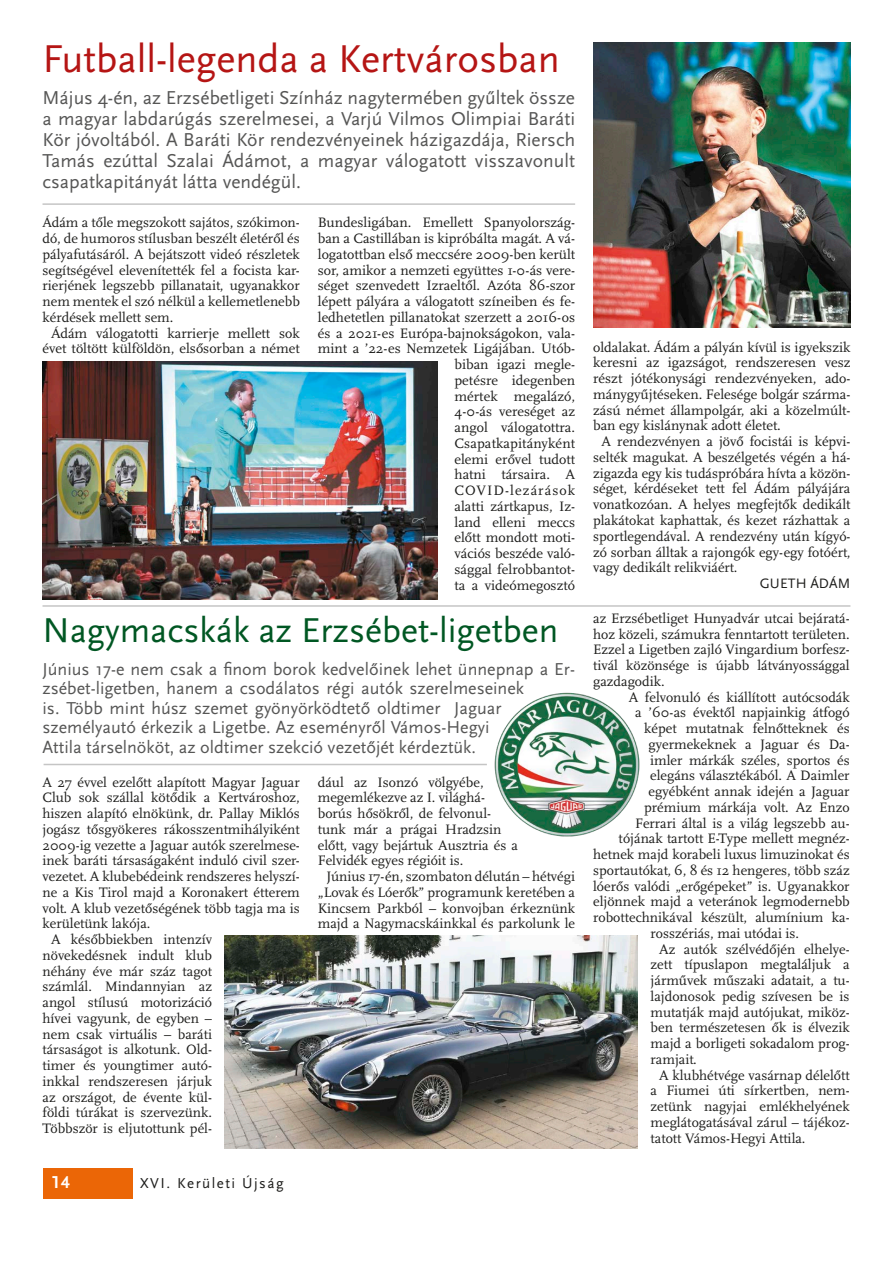
<style>
.page{position:relative;width:893px;height:1263px;background:#fff}
.page>*{position:absolute;margin:0;border:0;box-sizing:border-box;transform-origin:0 0}
.Cím_24{font:40.5px "Scala Sans Pro";color:#b51514}
.Cím_24-2{font:36px "Scala Sans Pro";color:#005723}
.Lead_13-15{font:19.5px/21px "Scala Sans Pro";color:#565655;text-align:justify}
.Lead_13-15-2{font:18px/19.5px "Scala Sans Pro";color:#565655}
.t1{font:700 18px "Scala Sans Pro";color:#fff}
.t2{font:15px "Scala Sans Pro";letter-spacing:.1em;color:#1c1c1a}
.Szöveg_Beljebb2p{font:14.25px/15.8px "Scala Pro";color:#1c1c1a;text-align:justify}
.Szöveg{font:14.25px/15.8px "Scala Pro";color:#1c1c1a;text-align:justify}
.Szerző_jobbra{font:14.25px "Scala Sans Pro";letter-spacing:.01em;color:#1c1c1a}
</style>
<div class="page">
<div style="left:44px;top:1168px;width:89px;height:31px;background:#eb6606"></div>
<img style="left:593px;top:43px;width:257px;height:284px">
<img style="left:43px;top:361px;width:394px;height:239px">
<hr style="left:43px;top:203px;width:532px;height:2px;background:#c5c5c5">
<hr style="left:43px;top:605px;width:807px;height:2px;background:#c5c5c5">
<img style="left:494px;top:692px;width:146px;height:145px">
<img style="left:225px;top:935px;width:413px;height:213px">
<hr style="left:44px;top:764px;width:443px;height:1px;background:#c5c5c5">
<p class="Cím_24" style="left:43px;top:35px;width:519px">Futball-legenda a Kertvárosban</p>
<p class="Lead_13-15" style="left:43px;top:87px;width:534px">Május 4-én, az Erzsébetligeti Színház nagytermében gyűltek össze a magyar labdarúgás szerelmesei, a Varjú Vilmos Olimpiai Baráti Kör jóvoltából. A Baráti Kör rendezvényeinek házigazdája, Riersch Tamás ezúttal Szalai Ádámot, a magyar válogatott visszavonult csapatkapitányát látta vendégül.</p>
<p class="Szöveg" style="left:43px;top:215px;width:259px">Ádám a tőle megszokott sajátos, szókimon&shy;dó, de humoros stílusban beszélt életéről és pályafutásáról. A bejátszott videó részletek segítségével elevenítették fel a focista kar&shy;rierjének legszebb pillanatait, ugyanakkor nem mentek el szó nélkül a kellemetlenebb kérdések mellett sem.</p>
<p class="Szöveg_Beljebb2p" style="left:43px;top:325px;width:259px;text-align:center">Ádám válogatotti karrierje mellett sok évet töltött külföldön, elsősorban a német</p>
<p class="Szöveg_Beljebb2p" style="left:318px;top:215px;width:259px;text-align:right">Bundesligában. Emellett Spanyolország&shy;ban a Castillában is kipróbálta magát. A vá&shy;logatottban első meccsére 2009-ben került sor, amikor a nemzeti együttes 1-0-ás vere&shy;séget szenvedett Izraeltől. Azóta 86-szor lépett pályára a válogatott színeiben és fe&shy;ledhetetlen pillanatokat szerzett a 2016-os és a 2021-es Európa-bajnokságokon, vala&shy;mint a ’22-es Nemzetek Ligájában. Utób&shy;biban igazi megle-<br>petésre idegenben<br>mértek megalázó,<br>4-0-ás vereséget az<br>angol válogatottra.<br>Csapatkapitányként<br>elemi erővel tudott<br>hatni társaira. A<br>COVID-lezárások<br>alatti zártkapus, Iz-<br>land elleni meccs<br>előtt mondott moti-<br>vációs beszéde való-<br>sággal felrobbantot-<br>ta a videómegosztó</p>
<p class="Cím_24-2" style="left:43px;top:609px;width:517px">Nagymacskák az Erzsébet-ligetben</p>
<p class="Lead_13-15-2" style="left:43px;top:659px;width:534px">Június 17-e nem csak a finom borok kedvelőinek lehet ünnepnap a Er&shy;zsébet-ligetben, hanem a csodálatos régi autók szerelmeseinek<br>is. Több mint húsz szemet gyönyörködtető oldtimer Jaguar személyautó érkezik a Ligetbe. Az eseményről Vámos-Hegyi<br>Attila társelnököt, az oldtimer szekció vezetőjét kérdeztük.</p>
<p class="Szöveg" style="left:43px;top:774px;width:259px">A 27 évvel ezelőtt alapított Magyar Jaguar Club sok szállal kötődik a Kertvároshoz, hiszen alapító elnökünk, dr. Pallay Miklós jogász tősgyökeres rákosszentmihályiként 2009-ig vezette a Jaguar autók szerelmese&shy;inek baráti társaságaként induló civil szer&shy;vezetet. A klubebédeink rendszeres helyszí&shy;ne a Kis Tirol majd a Koronakert étterem volt. A klub vezetőségének több tagja ma is kerületünk lakója.</p>
<p class="Szöveg_Beljebb2p" style="left:43px;top:932px;width:171px;text-align:center">A későbbiekben intenzív növekedésnek indult klub néhány éve már száz tagot számlál. Mindannyian az angol stílusú motorizáció hívei vagyunk, de egyben – nem csak virtuális – baráti társaságot is alkotunk. Old&shy;timer és youngtimer autó&shy;inkkal rendszeresen járjuk az országot, de évente kül&shy;földi túrákat is szervezünk.<br>Többször is eljutottunk pél-</p>
<p class="t1" style="left:52px;top:1172px;width:19px">14</p>
<p class="t2" style="left:140px;top:1174px;width:145px">XVI. Kerületi Újság</p>
<p class="Szöveg_Beljebb2p" style="left:318px;top:774px;width:202px;text-align:left">dául az Isonzó völgyébe, megemlékezve az I. világhá&shy;borús hősökről, de felvonul&shy;tunk már a prágai Hradzsin előtt, vagy bejártuk Ausztria és a<br>Felvidék egyes régióit is.</p>
<p class="Szöveg_Beljebb2p" style="left:318px;top:869px;width:259px;text-align:center">Június 17-én, szombaton délután – hétvégi „Lovak és Lóerők” programunk keretében a Kincsem Parkból – konvojban érkeznünk majd a Nagymacskáinkkal és parkolunk le</p>
<p class="Szöveg_Beljebb2p" style="left:593px;top:339px;width:259px">oldalakat. Ádám a pályán kívül is igyekszik keresni az igazságot, rendszeresen vesz részt jótékonysági rendezvényeken, ado&shy;mánygyűjtéseken. Felesége bolgár szárma&shy;zású német állampolgár, aki a közelmúlt&shy;ban egy kislánynak adott életet.</p>
<p class="Szöveg_Beljebb2p" style="left:593px;top:434px;width:259px;text-indent:9px">A rendezvényen a jövő focistái is képvi&shy;selték magukat. A beszélgetés végén a há&shy;zigazda egy kis tudáspróbára hívta a közön&shy;séget, kérdéseket tett fel Ádám pályájára vonatkozóan. A helyes megfejtők dedikált plakátokat kaphattak, és kezet rázhattak a sportlegendával. A rendezvény után kígyó&shy;zó sorban álltak a rajongók egy-egy fotóért, vagy dedikált relikviáért.</p>
<p class="Szerző_jobbra" style="left:760px;top:575px;width:92px">GUETH ÁDÁM</p>
<p class="Szöveg_Beljebb2p" style="left:593px;top:610px;width:258px">az Erzsébetliget Hunyadvár utcai bejáratá&shy;hoz közeli, számukra fenntartott területen.<br>Ezzel a Ligetben zajló Vingardium borfesz&shy;tivál közönsége is újabb látványossággal gazdagodik.</p>
<p class="Szöveg_Beljebb2p" style="left:629px;top:689px;width:223px">A felvonuló és kiállított autócsodák</p>
<p class="Szöveg_Beljebb2p" style="left:635px;top:705px;width:216px">a ’60-as évektől napjainkig átfogó</p>
<p class="Szöveg_Beljebb2p" style="left:644px;top:721px;width:207px">képet mutatnak felnőtteknek és</p>
<p class="Szöveg_Beljebb2p" style="left:649px;top:736px;width:202px">gyermekeknek a Jaguar és Da-</p>
<p class="Szöveg_Beljebb2p" style="left:650px;top:752px;width:201px">imler márkák széles, sportos és</p>
<p class="Szöveg_Beljebb2p" style="left:650px;top:768px;width:201px">elegáns választékából. A Daimler</p>
<p class="Szöveg_Beljebb2p" style="left:649px;top:784px;width:202px">egyébként annak idején a Jaguar</p>
<p class="Szöveg_Beljebb2p" style="left:644px;top:799px;width:207px">prémium márkája volt. Az Enzo</p>
<p class="Szöveg_Beljebb2p" style="left:635px;top:815px;width:216px">Ferrari által is a világ legszebb au-</p>
<p class="Szöveg_Beljebb2p" style="left:619px;top:831px;width:232px">tójának tartott E-Type mellett megnéz-</p>
<p class="Szöveg_Beljebb2p" style="left:593px;top:847px;width:258px">hetnek majd korabeli luxus limuzinokat és</p>
<p class="Szöveg_Beljebb2p" style="left:593px;top:862px;width:258px">sportautókat, 6, 8 és 12 hengeres, több száz</p>
<p class="Szöveg_Beljebb2p" style="left:593px;top:878px;width:258px">lóerős valódi „erőgépeket” is. Ugyanakkor</p>
<p class="Szöveg_Beljebb2p" style="left:593px;top:894px;width:258px">eljönnek majd a veteránok legmodernebb</p>
<p class="Szöveg_Beljebb2p" style="left:593px;top:910px;width:258px">robottechnikával készült, alumínium ka-</p>
<p class="Szöveg_Beljebb2p" style="left:651px;top:925px;width:150px">rosszériás, mai utódai is.</p>
<p class="Szöveg_Beljebb2p" style="left:651px;top:941px;width:201px;text-indent:9px">Az autók szélvédőjén elhelye&shy;zett típuslapon megtaláljuk a járművek műszaki adatait, a tu&shy;lajdonosok pedig szívesen be is mutatják majd autójukat, miköz&shy;ben természetesen ők is élvezik majd a borligeti sokadalom prog&shy;ramjait.</p>
<p class="Szöveg_Beljebb2p" style="left:651px;top:1067px;width:201px;text-indent:9px">A klubhétvége vasárnap délelőtt a Fiumei úti sírkertben, nem&shy;zetünk nagyjai emlékhelyének meglátogatásával zárul – tájékoz&shy;tatott Vámos-Hegyi Attila.</p>
</div>
